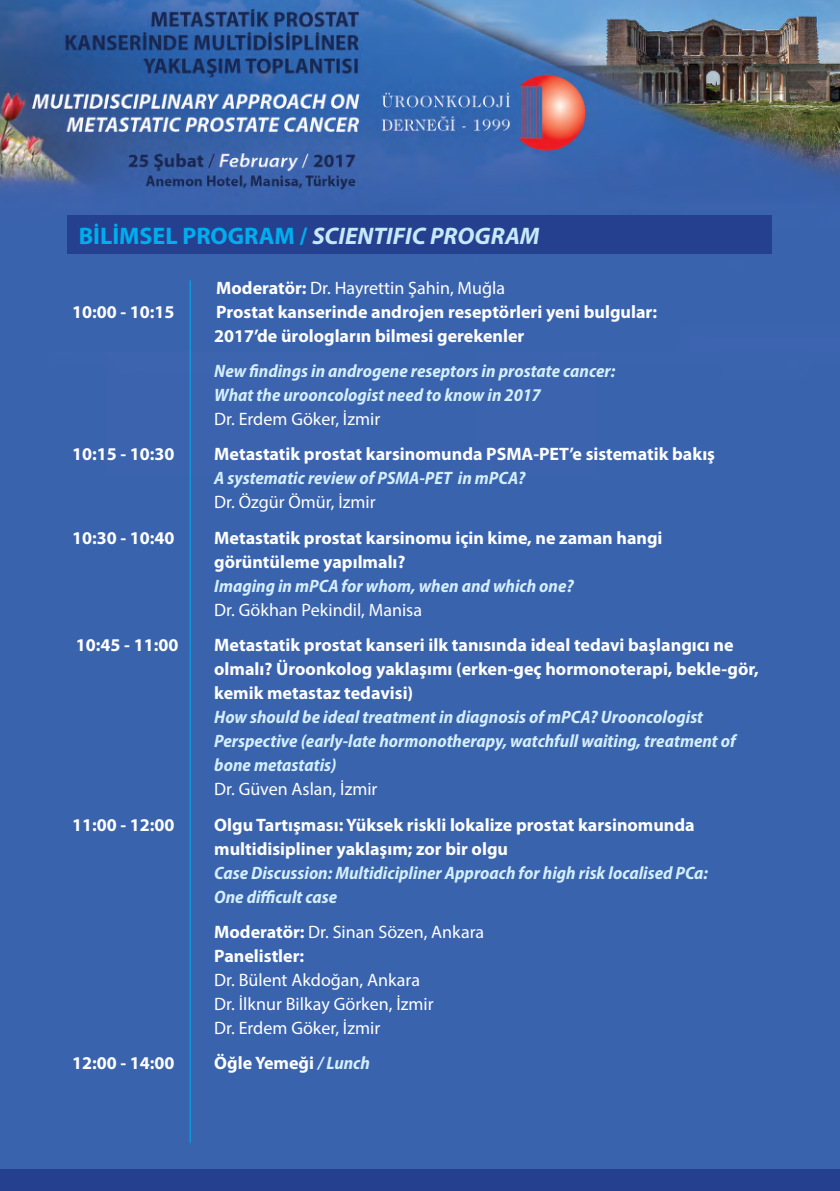
<style>
.page{position:relative;width:840px;height:1191px;background:#fff}
.page>*{position:absolute;margin:0;border:0;box-sizing:border-box;transform-origin:0 0}
.t1{font:italic 700 24px "Myriad Pro";color:#c7eafb}
.t2{font:700 18px/24px "Myriad Pro";color:#fff}
.t3{font:italic 700 semi-condensed 18px/24px "Myriad Pro";color:#d4effc}
.t4{font:18px/24px "Myriad Pro";color:#fff}
.s1{font-style:normal;color:#00aeef}
.s2{font-weight:700}
.s3{font-weight:400}
.s4{font-style:italic;font-stretch:semi-condensed;color:#d4effc}
</style>
<div class="page">
<img style="left:0;top:0;width:839px;height:1169px">
<div style="left:0;top:1169px;width:839px;height:22px;background:#25408f"></div>
<div style="left:68px;top:216px;width:703px;height:38px;background:#25408f"></div>
<hr style="left:189px;top:280px;width:1px;height:862px;background:#00aeef">
<h1 class="t1" style="left:79px;top:220px;width:462px"><span class="s1">BİLİMSEL PROGRAM /</span> SCIENTIFIC PROGRAM</h1>
<p class="t4" style="left:216px;top:275px;width:290px"><span class="s2">Moderatör:</span> Dr. Hayrettin Şahin, Muğla</p>
<p class="t2" style="left:72px;top:299px;width:104px">10:00 - 10:15</p>
<p class="t2" style="left:214px;top:299px;width:444px">Prostat kanserinde androjen reseptörleri yeni bulgular:<br>2017’de ürologların bilmesi gerekenler</p>
<p class="t3" style="left:214px;top:358px;width:402px">New findings in androgene reseptors in prostate cancer:<br>What the urooncologist need to know in 2017</p>
<p class="t4" style="left:214px;top:407px;width:167px">Dr. Erdem Göker, İzmir</p>
<p class="t2" style="left:72px;top:442px;width:104px">10:15 - 10:30</p>
<p class="t2" style="left:214px;top:442px;width:502px">Metastatik prostat karsinomunda PSMA-PET’e sistematik bakış</p>
<p class="t3" style="left:214px;top:466px;width:312px">A systematic review of PSMA-PET in mPCA?</p>
<p class="t4" style="left:214px;top:490px;width:163px">Dr. Özgür Ömür, İzmir</p>
<p class="t2" style="left:72px;top:525px;width:104px">10:30 - 10:40</p>
<p class="t2" style="left:214px;top:525px;width:449px">Metastatik prostat karsinomu için kime, ne zaman hangi görüntüleme yapılmalı?</p>
<p class="t3" style="left:214px;top:573px;width:361px">Imaging in mPCA for whom, when and which one?</p>
<p class="t4" style="left:214px;top:597px;width:209px">Dr. Gökhan Pekindil, Manisa</p>
<p class="t2" style="left:76px;top:632px;width:104px">10:45 - 11:00</p>
<p class="t2" style="left:214px;top:632px;width:545px">Metastatik prostat kanseri ilk tanısında ideal tedavi başlangıcı ne olmalı? Üroonkolog yaklaşımı (erken-geç hormonoterapi, bekle-gör, kemik metastaz tedavisi)</p>
<p class="t3" style="left:214px;top:704px;width:523px">How should be ideal treatment in diagnosis of mPCA? Urooncologist<br>Perspective (early-late hormonotherapy, watchfull waiting, treatment of bone metastatis)</p>
<p class="t4" style="left:214px;top:777px;width:165px">Dr. Güven Aslan, İzmir</p>
<p class="t2" style="left:72px;top:812px;width:104px">11:00 - 12:00</p>
<p class="t2" style="left:214px;top:812px;width:482px">Olgu Tartışması: Yüksek riskli lokalize prostat karsinomunda multidisipliner yaklaşım; zor bir olgu</p>
<p class="t3" style="left:214px;top:860px;width:495px">Case Discussion: Multidicipliner Approach for high risk localised PCa:<br>One difficult case</p>
<p class="t2" style="left:214px;top:919px;width:271px">Moderatör: <span class="s3">Dr. Sinan Sözen, Ankara<br></span>Panelistler:</p>
<p class="t4" style="left:214px;top:967px;width:221px">Dr. Bülent Akdoğan, Ankara<br>Dr. İlknur Bilkay Görken, İzmir<br>Dr. Erdem Göker, İzmir</p>
<p class="t2" style="left:72px;top:1050px;width:104px">12:00 - 14:00</p>
<p class="t2" style="left:214px;top:1050px;width:157px">Öğle Yemeği <span class="s4">/ Lunch</span></p>
</div>
